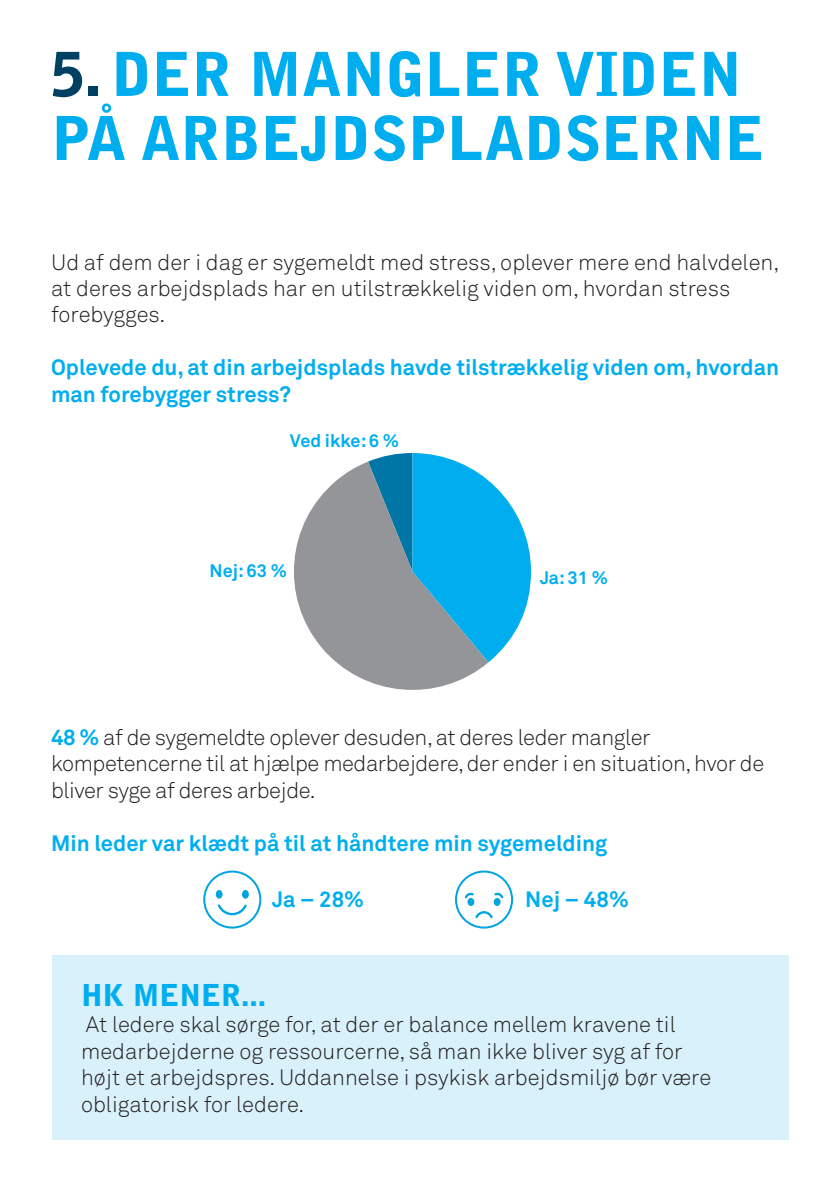
<style>
.page{position:relative;width:840px;height:1191px;background:#fff}
.page>*{position:absolute;margin:0;border:0;box-sizing:border-box;transform-origin:0 0}
.t1{font:900 60px/64px "Bell Gothic Std";color:#00aeef}
.t2{font:900 30px "Bell Gothic Std";color:#00aeef}
.t3{font:22px/26.4px "Akkurat Light Pro";color:#231f20}
.t4{font:22px/26.4px "Akkurat Light Pro";letter-spacing:-.02em;color:#231f20}
.t5{font:700 22px/26.4px "Akkurat Pro";color:#00aeef}
.t6{font:700 18px "Akkurat Pro";color:#00aeef}
.s1{color:#004163}
.s2{font-family:"Akkurat Pro";font-weight:700;color:#00aeef}
</style>
<div class="page">
<div style="left:53px;top:955px;width:735px;height:185px;background:#d9f1fb"></div>
<svg style="left:294px;top:461px;width:194px;height:229px;fill:#939598"></svg>
<svg style="left:368px;top:453px;width:162px;height:209px;background:#4aacd1"></svg>
<div style="left:203px;top:870px;width:58px;height:58px;border:2px solid #00a4e0;border-radius:50%"></div>
<svg style="left:217px;top:904px;width:30px;height:11px"></svg>
<div style="left:216px;top:890px;width:6px;height:8px;background:#00a4e0;border-radius:50%"></div>
<div style="left:242px;top:890px;width:7px;height:8px;background:#00a4e0;border-radius:50%"></div>
<div style="left:455px;top:870px;width:58px;height:58px;border:2px solid #00a4e0;border-radius:50%"></div>
<svg style="left:475px;top:911px;width:17px;height:7px"></svg>
<div style="left:467px;top:898px;width:7px;height:8px;background:#00a4e0;border-radius:50%"></div>
<svg style="left:465px;top:892px;width:8px;height:6px"></svg>
<div style="left:493px;top:898px;width:7px;height:8px;background:#00a4e0;border-radius:50%"></div>
<svg style="left:494px;top:892px;width:9px;height:6px"></svg>
<h1 class="t1" style="left:51px;top:43px;width:714px"><span class="s1">5.</span> DER MANGLER VIDEN<br>PÅ ARBEJDSPLADSERNE</h1>
<p class="t3" style="left:51px;top:249px;width:729px">Ud af dem der i dag er sygemeldt med stress, oplever mere end halvdelen, at deres arbejdsplads har en utilstrækkelig viden om, hvordan stress forebygges.</p>
<p class="t5" style="left:51px;top:354px;width:729px">Oplevede du, at din arbejdsplads havde tilstrækkelig viden om, hvordan man forebygger stress?</p>
<p class="t6" style="left:290px;top:429px;width:111px">Ved ikke: 6 %</p>
<p class="t6" style="left:209px;top:559px;width:79px">Nej: 63 %</p>
<p class="t6" style="left:540px;top:566px;width:69px">Ja: 31 %</p>
<p class="t4" style="left:51px;top:724px;width:714px"><span class="s2">48 %</span> af de sygemeldte oplever desuden, at deres leder mangler kompetencerne til at hjælpe medarbejdere, der ender i en situation, hvor de bliver syge af deres arbejde.</p>
<p class="t5" style="left:51px;top:830px;width:557px">Min leder var klædt på til at håndtere min sygemelding</p>
<p class="t5" style="left:272px;top:886px;width:93px">Ja – 28%</p>
<p class="t5" style="left:525px;top:886px;width:105px">Nej – 48%</p>
<h2 class="t2" style="left:81px;top:977px;width:186px">HK MENER...</h2>
<p class="t3" style="left:81px;top:1011px;width:631px">At ledere skal sørge for, at der er balance mellem kravene til medarbejderne og ressourcerne, så man ikke bliver syg af for højt et arbejdspres. Uddannelse i psykisk arbejdsmiljø bør være obligatorisk for ledere.</p>
</div>
